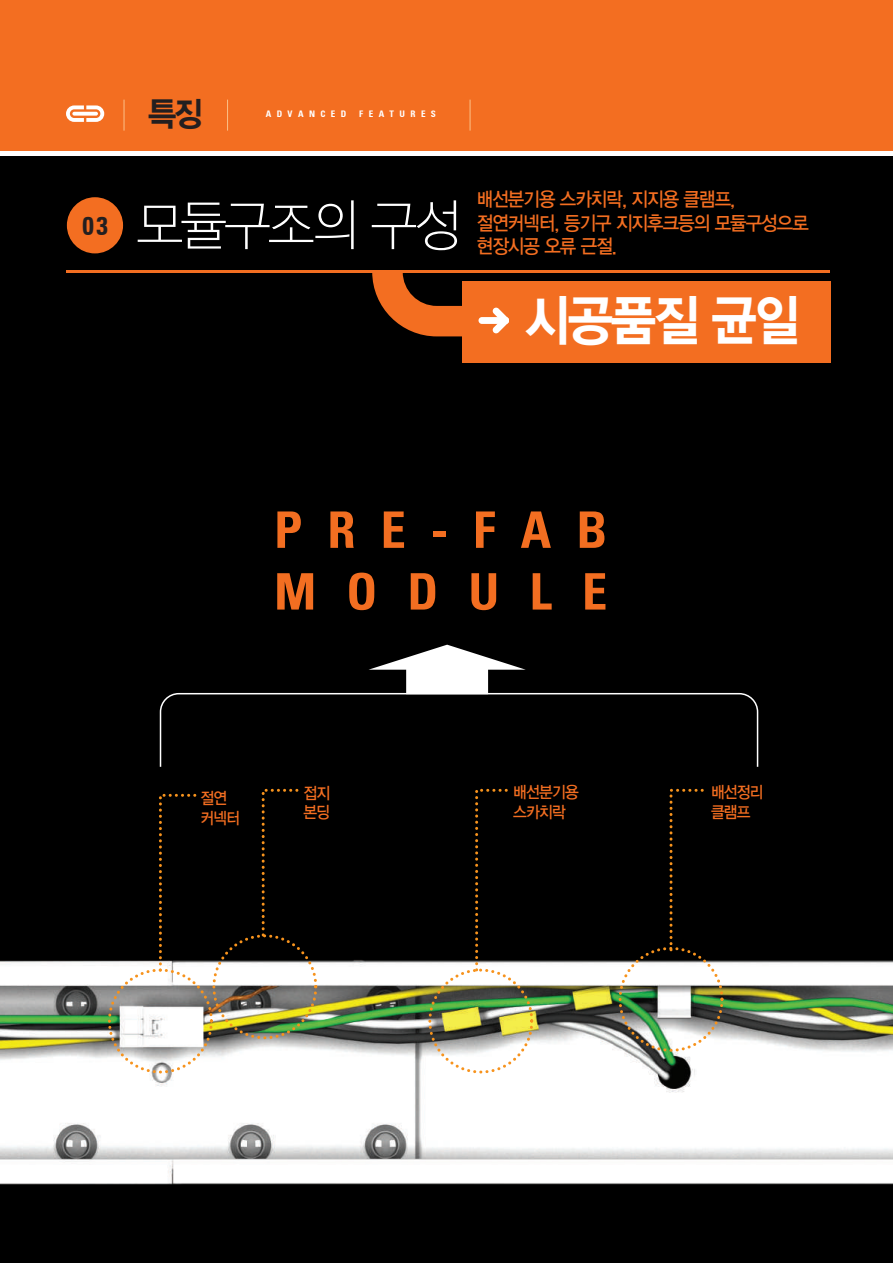
<style>
.page{position:relative;width:893px;height:1263px;background:#fff}
.page>*{position:absolute;margin:0;border:0;box-sizing:border-box;transform-origin:0 0}
.t1{font:55.35px "YDIYGO310";letter-spacing:-.05em;color:#fff;scale:.91 1}
.t2{font:55.35px "YDIYGO350";letter-spacing:-.05em;color:#fff;scale:.89 1}
.t3{font:50.4px "Univeconbol";letter-spacing:.6em;color:#f36e21}
.t4{font:33.9px "YDIYGO350";color:#231f20;scale:.91 1}
.t5{font:19.65px/23.5px "YDIYGO330";letter-spacing:-.05em;color:#f36e21;scale:.91 1}
.t6{font:16.35px/19.6px "YDIYGO330";letter-spacing:-.05em;color:#f36e21;scale:.91 1}
.t7{font:9px "Univeconbol";letter-spacing:.6em;color:#fff}
.s1{font-family:"Univeconbol";font-size:25.8px;color:#231f20}
</style>
<div class="page">
<img style="left:0;top:156px;width:893px;height:1107px">
<div style="left:0;top:0;width:893px;height:156px;background:#f36e21"></div>
<svg style="left:66px;top:105px;width:38px;height:17px"></svg>
<svg style="left:72px;top:112px;width:26px;height:4px"></svg>
<hr style="left:227px;top:100px;width:1px;height:31px;background:#fcc087">
<hr style="left:124px;top:100px;width:1px;height:31px;background:#fcc087">
<hr style="left:470px;top:100px;width:1px;height:31px;background:#fcc087">
<hr style="left:0;top:152px;width:893px;height:4px;background:#fff">
<div style="left:67px;top:197px;width:56px;height:56px;background:#f36e21;border-radius:50%"></div>
<div style="left:462px;top:282px;width:368px;height:81px;background:#f36e21"></div>
<hr style="left:66px;top:271px;width:764px;height:2px;background:#f36e21">
<svg style="left:372px;top:273px;width:141px;height:63px"></svg>
<div style="left:108px;top:968px;width:105px;height:105px;border:3px dashed #f7931d;border-radius:50%"></div>
<div style="left:212px;top:934px;width:105px;height:105px;border:3px dashed #f7931d;border-radius:50%"></div>
<div style="left:428px;top:968px;width:105px;height:105px;border:3px dashed #f7931d;border-radius:50%"></div>
<div style="left:619px;top:947px;width:104px;height:105px;border:3px dashed #f7931d;border-radius:50%"></div>
<svg style="left:157px;top:792px;width:41px;height:181px;background:#17140f"></svg>
<div style="left:260px;top:787px;width:41px;height:151px;background:#000"></div>
<svg style="left:474px;top:787px;width:41px;height:186px;background:#16130f"></svg>
<div style="left:668px;top:787px;width:41px;height:166px;background:#000"></div>
<div style="left:159px;top:692px;width:600px;height:76px;background:#000"></div>
<svg style="left:369px;top:645px;width:157px;height:49px"></svg>
<h3 class="t4" style="left:148px;top:96px;width:61px">특징</h3>
<p class="t7" style="left:266px;top:109px;width:82px">ADVANCED</p>
<p class="t7" style="left:359px;top:109px;width:78px">FEATURES</p>
<h1 class="t1" style="left:82px;top:195px;width:417px"><span class="s1">03</span> 모듈구조의 구성</h1>
<p class="t5" style="left:477px;top:188px;width:366px">배선분기용 스카치락, 지지용 클램프, 절연커넥터, 등기구 지지후크등의 모듈구성으로 현장시공 오류 근절.</p>
<h1 class="t2" style="left:525px;top:292px;width:311px">시공품질 균일</h1>
<h2 class="t3" style="left:274px;top:499px;width:335px">PRE-FAB</h2>
<h2 class="t3" style="left:274px;top:561px;width:334px">MODULE</h2>
<p class="t6" style="left:200px;top:788px;width:45px">절연 커넥터</p>
<p class="t6" style="left:513px;top:782px;width:74px">배선분기용 스카치락</p>
<p class="t6" style="left:711px;top:782px;width:59px">배선정리 클램프</p>
<p class="t6" style="left:304px;top:783px;width:31px">접지 본딩</p>
</div>
